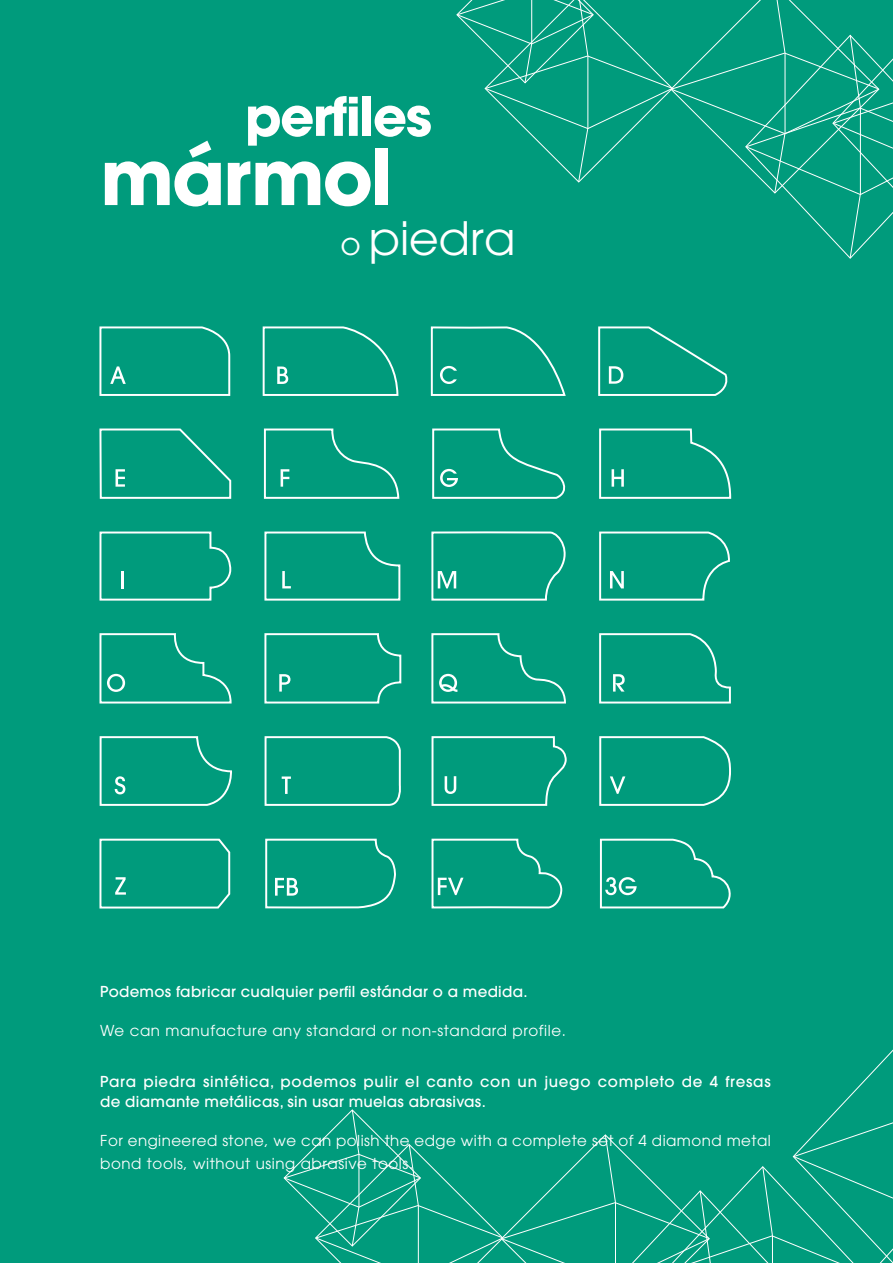
<style>
.page{position:relative;width:893px;height:1263px;background:#fff}
.page>*{position:absolute;margin:0;border:0;box-sizing:border-box;transform-origin:0 0}
.t1{font:700 76.05px "Avant Garde";letter-spacing:-.03em;color:#fff}
.t2{font:700 52.8px "Avant Garde";letter-spacing:-.03em;color:#fff}
.t3{font:45.75px "Avant Garde";color:#fff}
.t4{font:15px/23.1px "Avant Garde";letter-spacing:.04em;color:#fff}
.t5{font:500 15px/19.5px "Avant Garde";letter-spacing:.05em;color:#fff}
.t6{font:500 15px "Avant Garde";letter-spacing:.02em;color:#fff}
.s1{font-size:31.05px}
</style>
<div class="page">
<div style="left:0;top:0;width:892px;height:1263px;background:#009b7c"></div>
<svg style="left:456px;top:0;width:436px;height:259px"></svg>
<svg style="left:283px;top:1050px;width:609px;height:213px"></svg>
<svg style="left:99px;top:326px;width:132px;height:70px"></svg>
<svg style="left:262px;top:326px;width:137px;height:70px"></svg>
<svg style="left:430px;top:326px;width:136px;height:70px"></svg>
<svg style="left:598px;top:326px;width:130px;height:70px"></svg>
<svg style="left:99px;top:428px;width:133px;height:71px"></svg>
<svg style="left:263px;top:428px;width:137px;height:71px"></svg>
<svg style="left:432px;top:428px;width:134px;height:71px"></svg>
<svg style="left:599px;top:428px;width:133px;height:71px"></svg>
<svg style="left:99px;top:531px;width:133px;height:70px"></svg>
<svg style="left:264px;top:531px;width:137px;height:70px"></svg>
<svg style="left:431px;top:531px;width:135px;height:70px"></svg>
<svg style="left:99px;top:633px;width:133px;height:71px"></svg>
<svg style="left:264px;top:633px;width:138px;height:71px"></svg>
<svg style="left:431px;top:633px;width:135px;height:71px"></svg>
<svg style="left:99px;top:736px;width:133px;height:70px"></svg>
<svg style="left:264px;top:736px;width:137px;height:70px"></svg>
<svg style="left:431px;top:736px;width:136px;height:70px"></svg>
<svg style="left:99px;top:838px;width:132px;height:71px"></svg>
<svg style="left:599px;top:531px;width:132px;height:378px"></svg>
<svg style="left:431px;top:838px;width:132px;height:71px"></svg>
<svg style="left:265px;top:838px;width:131px;height:71px"></svg>
<h2 class="t2" style="left:245px;top:97px;width:189px">perfiles</h2>
<h1 class="t1" style="left:100px;top:149px;width:294px">mármol</h1>
<h3 class="t3" style="left:340px;top:221px;width:176px"><span class="s1">o</span> piedra</h3>
<p class="t6" style="left:100px;top:986px;width:429px">Podemos fabricar cualquier perfil estándar o a medida.</p>
<p class="t4" style="left:100px;top:1021px;width:467px">We can manufacture any standard or non-standard profile.</p>
<p class="t5" style="left:100px;top:1073px;width:672px">Para piedra sintética, podemos pulir el canto con un juego completo de 4 fresas de diamante metálicas, sin usar muelas abrasivas.</p>
<p class="t4" style="left:100px;top:1130px;width:672px">For engineered stone, we can polish the edge with a complete set of 4 diamond metal bond tools, without using abrasive tools.</p>
</div>
